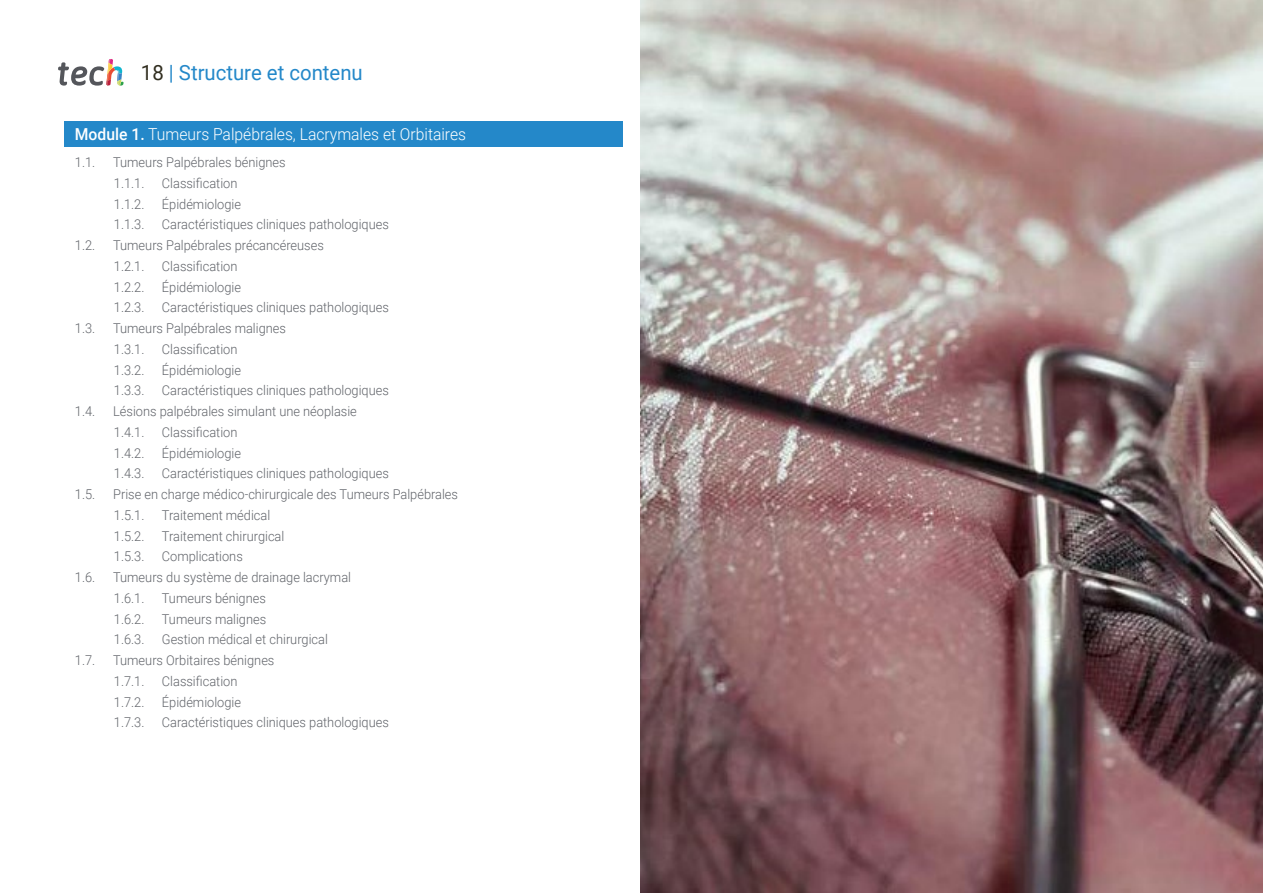
<style>
.page{position:relative;width:1263px;height:893px;background:#fff}
.page>*{position:absolute;margin:0;border:0;box-sizing:border-box;transform-origin:0 0}
.t1{font:21px "Roboto";color:#2488c9}
.t2{font:300 16.5px "Roboto";color:#fff;scale:.95 1}
.t3{font:300 13.5px/20.7px "Roboto";color:#61646a;scale:.95 1}
.s1{color:#312e20}
.s2{font-weight:500}
</style>
<div class="page">
<div style="left:64px;top:121px;width:558px;height:25px;background:#2488c9"></div>
<img style="left:640px;top:0;width:623px;height:893px">
<svg style="left:58px;top:59px;width:66px;height:27px"></svg>
<h1 class="t1" style="left:141px;top:57px;width:223px"><span class="s1">18</span> | Structure et contenu</h1>
<p class="t2" style="left:75px;top:123px;width:413px"><span class="s2">Module 1.</span> Tumeurs Palpébrales, Lacrymales et Orbitaires</p>
<p class="t3" style="left:75px;top:151px;width:23px">1.1.</p>
<p class="t3" style="left:113px;top:151px;width:183px">Tumeurs Palpébrales bénignes<br>1.1.1.</p>
<p class="t3" style="left:162px;top:172px;width:81px">Classification</p>
<p class="t3" style="left:114px;top:193px;width:34px">1.1.2.</p>
<p class="t3" style="left:162px;top:193px;width:85px">Épidémiologie</p>
<p class="t3" style="left:114px;top:214px;width:34px">1.1.3.</p>
<p class="t3" style="left:162px;top:214px;width:240px">Caractéristiques cliniques pathologiques</p>
<p class="t3" style="left:75px;top:234px;width:23px">1.2.</p>
<p class="t3" style="left:113px;top:234px;width:223px">Tumeurs Palpébrales précancéreuses<br>1.2.1.</p>
<p class="t3" style="left:162px;top:255px;width:81px">Classification</p>
<p class="t3" style="left:114px;top:276px;width:34px">1.2.2.</p>
<p class="t3" style="left:162px;top:276px;width:85px">Épidémiologie</p>
<p class="t3" style="left:114px;top:297px;width:34px">1.2.3.</p>
<p class="t3" style="left:162px;top:297px;width:240px">Caractéristiques cliniques pathologiques</p>
<p class="t3" style="left:75px;top:317px;width:23px">1.3.</p>
<p class="t3" style="left:113px;top:317px;width:183px">Tumeurs Palpébrales malignes<br>1.3.1.</p>
<p class="t3" style="left:162px;top:338px;width:81px">Classification</p>
<p class="t3" style="left:114px;top:359px;width:34px">1.3.2.</p>
<p class="t3" style="left:162px;top:359px;width:85px">Épidémiologie</p>
<p class="t3" style="left:114px;top:380px;width:34px">1.3.3.</p>
<p class="t3" style="left:162px;top:380px;width:240px">Caractéristiques cliniques pathologiques</p>
<p class="t3" style="left:75px;top:400px;width:23px">1.4.</p>
<p class="t3" style="left:113px;top:400px;width:258px">Lésions palpébrales simulant une néoplasie<br>1.4.1.</p>
<p class="t3" style="left:162px;top:421px;width:81px">Classification</p>
<p class="t3" style="left:114px;top:442px;width:34px">1.4.2.</p>
<p class="t3" style="left:162px;top:442px;width:85px">Épidémiologie</p>
<p class="t3" style="left:114px;top:463px;width:34px">1.4.3.</p>
<p class="t3" style="left:162px;top:463px;width:240px">Caractéristiques cliniques pathologiques</p>
<p class="t3" style="left:75px;top:483px;width:23px">1.5.</p>
<p class="t3" style="left:113px;top:483px;width:364px">Prise en charge médico-chirurgicale des Tumeurs Palpébrales<br>1.5.1.</p>
<p class="t3" style="left:162px;top:504px;width:116px">Traitement médical</p>
<p class="t3" style="left:114px;top:525px;width:34px">1.5.2.</p>
<p class="t3" style="left:162px;top:525px;width:130px">Traitement chirurgical</p>
<p class="t3" style="left:114px;top:546px;width:34px">1.5.3.</p>
<p class="t3" style="left:162px;top:546px;width:87px">Complications</p>
<p class="t3" style="left:75px;top:566px;width:23px">1.6.</p>
<p class="t3" style="left:113px;top:566px;width:252px">Tumeurs du système de drainage lacrymal<br>1.6.1.</p>
<p class="t3" style="left:162px;top:587px;width:111px">Tumeurs bénignes</p>
<p class="t3" style="left:114px;top:608px;width:34px">1.6.2.</p>
<p class="t3" style="left:162px;top:608px;width:111px">Tumeurs malignes</p>
<p class="t3" style="left:114px;top:629px;width:34px">1.6.3.</p>
<p class="t3" style="left:162px;top:629px;width:176px">Gestion médical et chirurgical</p>
<p class="t3" style="left:75px;top:649px;width:23px">1.7.</p>
<p class="t3" style="left:113px;top:649px;width:171px">Tumeurs Orbitaires bénignes<br>1.7.1.</p>
<p class="t3" style="left:162px;top:670px;width:81px">Classification</p>
<p class="t3" style="left:114px;top:691px;width:34px">1.7.2.</p>
<p class="t3" style="left:162px;top:691px;width:85px">Épidémiologie</p>
<p class="t3" style="left:114px;top:712px;width:34px">1.7.3.</p>
<p class="t3" style="left:162px;top:712px;width:240px">Caractéristiques cliniques pathologiques</p>
</div>
